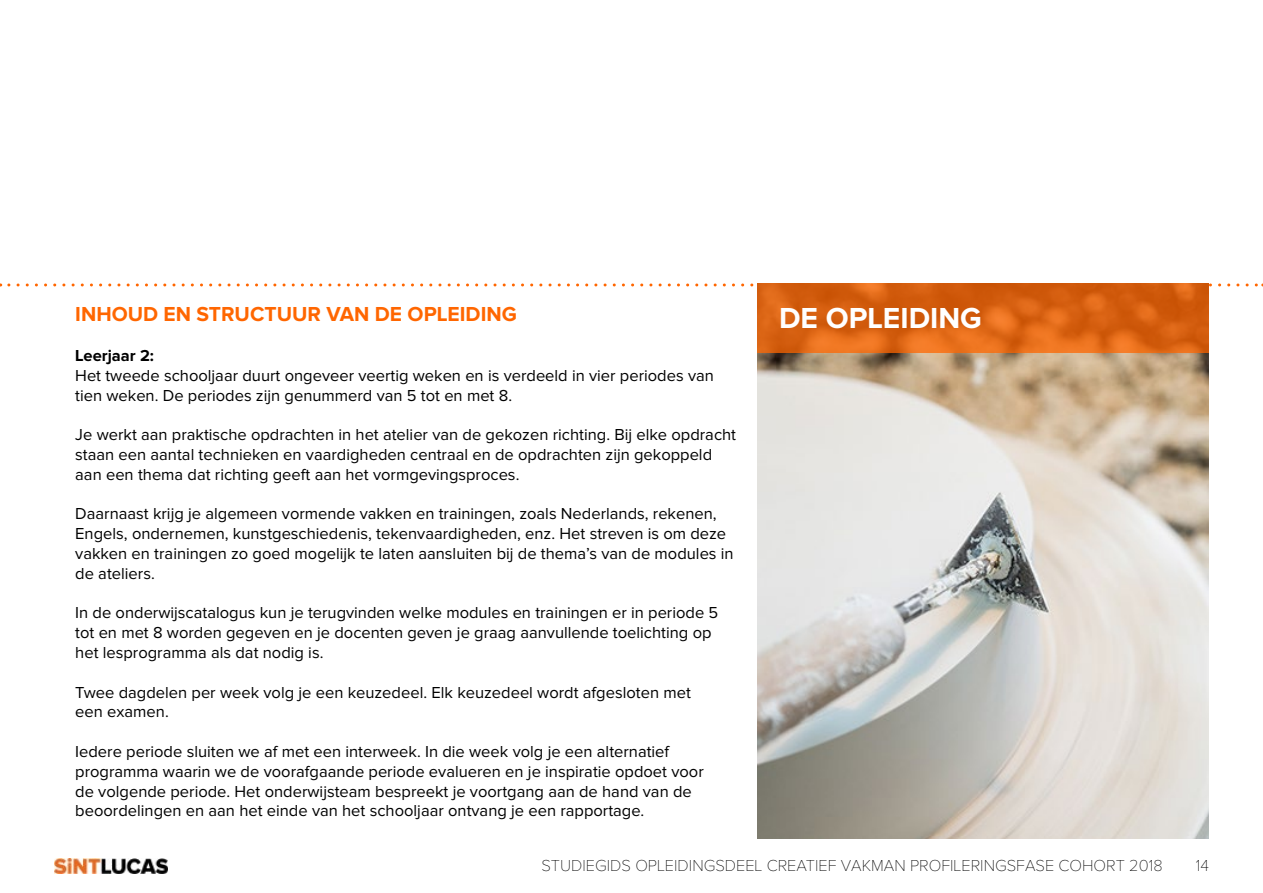
<style>
.page{position:relative;width:1263px;height:893px;background:#fff}
.page>*{position:absolute;margin:0;border:0;box-sizing:border-box;transform-origin:0 0}
.t1{font:700 30px "Proxima Nova";color:#fff}
.t2{font:700 21px "Proxima Nova";color:#f60}
.t3{font:16.5px/19.8px "Proxima Nova";color:#000}
.t4{font:100 16.5px "Proxima Nova";color:#000}
.t5{font:700 16.5px "Proxima Nova";color:#000}
</style>
<div class="page">
<svg style="left:9px;top:283px;width:1254px;height:3px"></svg>
<img style="left:54px;top:858px;width:114px;height:15px">
<img style="left:758px;top:352px;width:451px;height:487px">
<svg style="left:758px;top:283px;width:451px;height:69px;background:#d86111"></svg>
<p class="t2" style="left:75px;top:305px;width:443px">INHOUD EN STRUCTUUR VAN DE OPLEIDING</p>
<p class="t5" style="left:75px;top:348px;width:80px">Leerjaar 2:</p>
<p class="t3" style="left:75px;top:366px;width:640px">Het tweede schooljaar duurt ongeveer veertig weken en is verdeeld in vier periodes van tien weken. De periodes zijn genummerd van 5 tot en met 8.</p>
<p class="t3" style="left:75px;top:425px;width:662px">Je werkt aan praktische opdrachten in het atelier van de gekozen richting. Bij elke opdracht staan een aantal technieken en vaardigheden centraal en de opdrachten zijn gekoppeld aan een thema dat richting geeft aan het vormgevingsproces.</p>
<p class="t3" style="left:75px;top:505px;width:660px">Daarnaast krijg je algemeen vormende vakken en trainingen, zoals Nederlands, rekenen, Engels, ondernemen, kunstgeschiedenis, tekenvaardigheden, enz. Het streven is om deze vakken en trainingen zo goed mogelijk te laten aansluiten bij de thema’s van de modules in de ateliers.</p>
<p class="t3" style="left:75px;top:604px;width:645px">In de onderwijscatalogus kun je terugvinden welke modules en trainingen er in periode 5 tot en met 8 worden gegeven en je docenten geven je graag aanvullende toelichting op het lesprogramma als dat nodig is.</p>
<p class="t3" style="left:75px;top:683px;width:617px">Twee dagdelen per week volg je een keuzedeel. Elk keuzedeel wordt afgesloten met een examen.</p>
<p class="t3" style="left:75px;top:742px;width:630px">Iedere periode sluiten we af met een interweek. In die week volg je een alternatief programma waarin we de voorafgaande periode evalueren en je inspiratie opdoet voor de volgende periode. Het onderwijsteam bespreekt je voortgang aan de hand van de beoordelingen en aan het einde van het schooljaar ontvang je een rapportage.</p>
<h1 class="t1" style="left:779px;top:305px;width:204px">DE OPLEIDING</h1>
<p class="t4" style="left:541px;top:858px;width:623px">STUDIEGIDS OPLEIDINGSDEEL CREATIEF VAKMAN PROFILERINGSFASE COHORT 2018</p>
<p class="t4" style="left:1196px;top:858px;width:15px">14</p>
</div>
